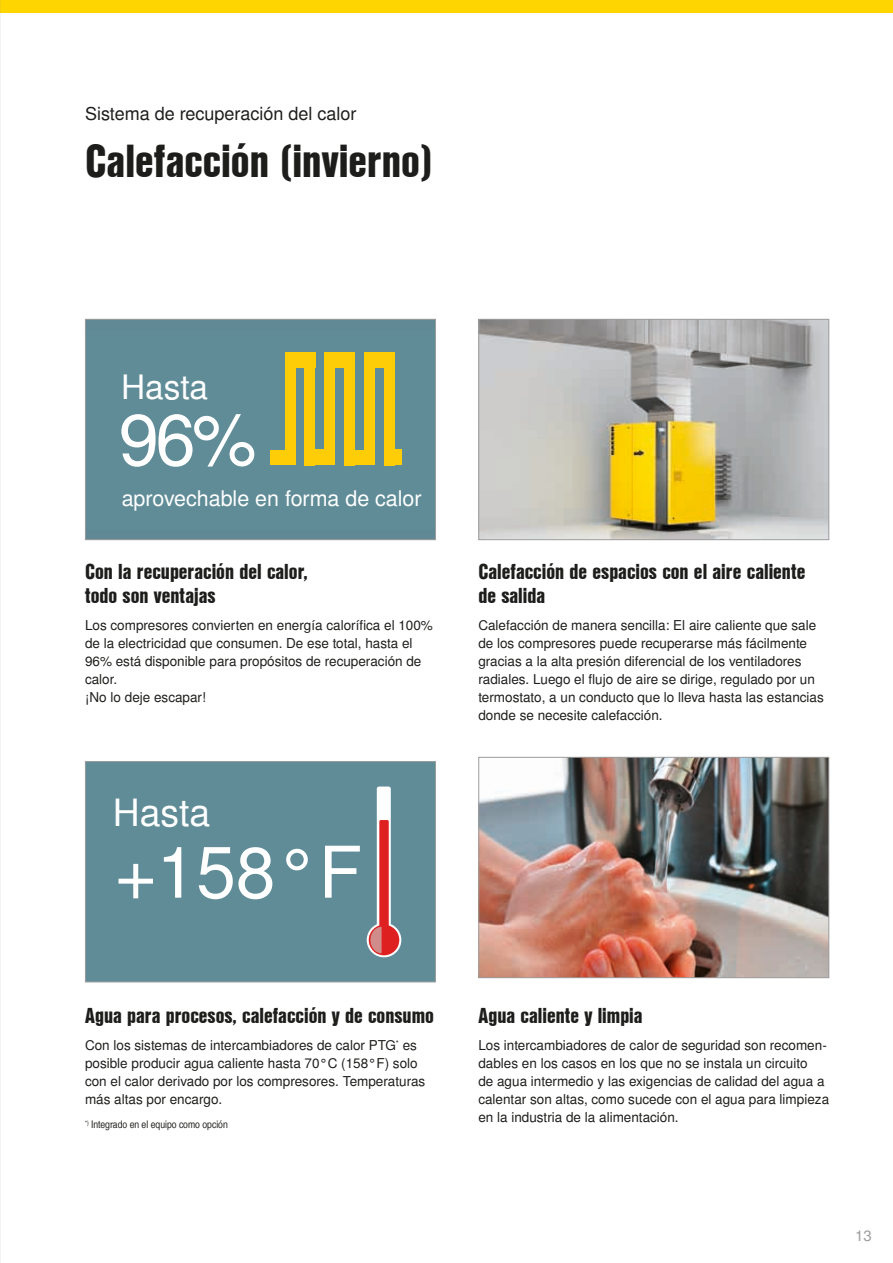
<style>
.page{position:relative;width:893px;height:1263px;background:#fff}
.page>*{position:absolute;margin:0;border:0;box-sizing:border-box;transform-origin:0 0}
.t1{font:71.85px "Nimbus San L";color:#fff}
.t2{font:71.25px "Nimbus San L";color:#fff}
.t3{font:45px "Nimbus San L Bla Con";color:#1d1d1b}
.t4{font:37.35px "Nimbus San L";color:#fff}
.t5{font:33.45px "Nimbus San L";color:#fff}
.t6{font:21.45px "Nimbus San L";color:#fff}
.t7{font:21px/24px "Nimbus San L Bla Con";color:#1d1d1b}
.t8{font:18px "Nimbus San L";color:#1d1d1b}
.t9{font:15px "Nimbus San L";color:#9d9d9d}
.t10{font:13.5px/18px "Nimbus San L";color:#1d1d1b}
.t11{font:10.5px "Nimbus San L Reg Con";color:#1d1d1b}
</style>
<div class="page">
<div style="left:0;top:0;width:893px;height:13px;background:#ffd500"></div>
<div style="left:85px;top:761px;width:350px;height:221px;background:#5f8c97"></div>
<div style="left:377px;top:786px;width:14px;height:166px;background:#fff;border-radius:2px"></div>
<svg style="left:367px;top:923px;width:34px;height:34px"></svg>
<div style="left:379px;top:820px;width:10px;height:121px;background:#de2120;border-radius:2px"></div>
<div style="left:369px;top:925px;width:30px;height:30px;background:#de2120;border-radius:50%"></div>
<svg style="left:370px;top:927px;width:12px;height:26px"></svg>
<div style="left:85px;top:761px;width:351px;height:221px;border:1px solid #9d9d9d"></div>
<div style="left:85px;top:319px;width:350px;height:221px;background:#618995"></div>
<div style="left:270px;top:451px;width:25px;height:14px;background:#ffcc08"></div>
<div style="left:285px;top:353px;width:10px;height:112px;background:#ffcc08"></div>
<div style="left:285px;top:352px;width:30px;height:15px;background:#ffcc08"></div>
<div style="left:305px;top:352px;width:10px;height:113px;background:#ffcc08"></div>
<div style="left:305px;top:450px;width:30px;height:15px;background:#ffcc08"></div>
<div style="left:324px;top:353px;width:11px;height:112px;background:#ffcc08"></div>
<div style="left:324px;top:352px;width:30px;height:15px;background:#ffcc08"></div>
<div style="left:344px;top:352px;width:10px;height:113px;background:#ffcc08"></div>
<div style="left:349px;top:451px;width:26px;height:14px;background:#ffcc08"></div>
<div style="left:364px;top:353px;width:11px;height:112px;background:#ffcc08"></div>
<div style="left:364px;top:352px;width:30px;height:15px;background:#ffcc08"></div>
<div style="left:384px;top:352px;width:10px;height:113px;background:#ffcc08"></div>
<div style="left:384px;top:450px;width:18px;height:15px;background:#ffcc08"></div>
<div style="left:85px;top:319px;width:351px;height:221px;border:1px solid #9d9d9d"></div>
<svg style="left:0;top:0;width:1px;height:1263px"></svg>
<img style="left:480px;top:321px;width:347px;height:217px">
<div style="left:478px;top:319px;width:351px;height:221px;border:1px solid #9d9d9d"></div>
<img style="left:480px;top:759px;width:347px;height:217px">
<div style="left:478px;top:757px;width:351px;height:221px;border:1px solid #9d9d9d"></div>
<h3 class="t8" style="left:85px;top:103px;width:273px">Sistema de recuperación del calor</h3>
<h3 class="t3" style="left:85px;top:127px;width:349px">Calefacción (invierno)</h3>
<h3 class="t5" style="left:121px;top:367px;width:89px">Hasta</h3>
<h1 class="t1" style="left:119px;top:397px;width:139px">96%</h1>
<h3 class="t6" style="left:122px;top:485px;width:301px">aprovechable en forma de calor</h3>
<h3 class="t7" style="left:85px;top:559px;width:224px">Con la recuperación del calor, todo son ventajas</h3>
<p class="t10" style="left:85px;top:617px;width:349px">Los compresores convierten en energía calorífica el 100% de la electricidad que consumen. De ese total, hasta el 96% está disponible para propósitos de recuperación de calor.<br>¡No lo deje escapar!</p>
<h3 class="t4" style="left:113px;top:790px;width:99px">Hasta</h3>
<h2 class="t2" style="left:115px;top:830px;width:249px">+158°F</h2>
<h3 class="t7" style="left:85px;top:1003px;width:350px">Agua para procesos, calefacción y de consumo</h3>
<p class="t10" style="left:85px;top:1037px;width:342px">Con los sistemas de intercambiadores de calor PTG<sup>*</sup> es posible producir agua caliente hasta 70°C (158°F) solo con el calor derivado por los compresores. Temperaturas más altas por encargo.</p>
<p class="t11" style="left:85px;top:1118px;width:144px"><sup>*)</sup> Integrado en el equipo como opción</p>
<h3 class="t7" style="left:478px;top:559px;width:328px">Calefacción de espacios con el aire caliente de salida</h3>
<p class="t10" style="left:478px;top:617px;width:347px">Calefacción de manera sencilla: El aire caliente que sale de los compresores puede recuperarse más fácilmente gracias a la alta presión diferencial de los ventiladores radiales. Luego el flujo de aire se dirige, regulado por un termostato, a un conducto que lo lleva hasta las estancias donde se necesite calefacción.</p>
<h3 class="t7" style="left:478px;top:1003px;width:166px">Agua caliente y limpia</h3>
<p class="t10" style="left:478px;top:1037px;width:352px">Los intercambiadores de calor de seguridad son recomen&shy;dables en los casos en los que no se instala un circuito<br>de agua intermedio y las exigencias de calidad del agua a calentar son altas, como sucede con el agua para limpieza en la industria de la alimentación.</p>
<p class="t9" style="left:855px;top:1226px;width:18px">13</p>
</div>
